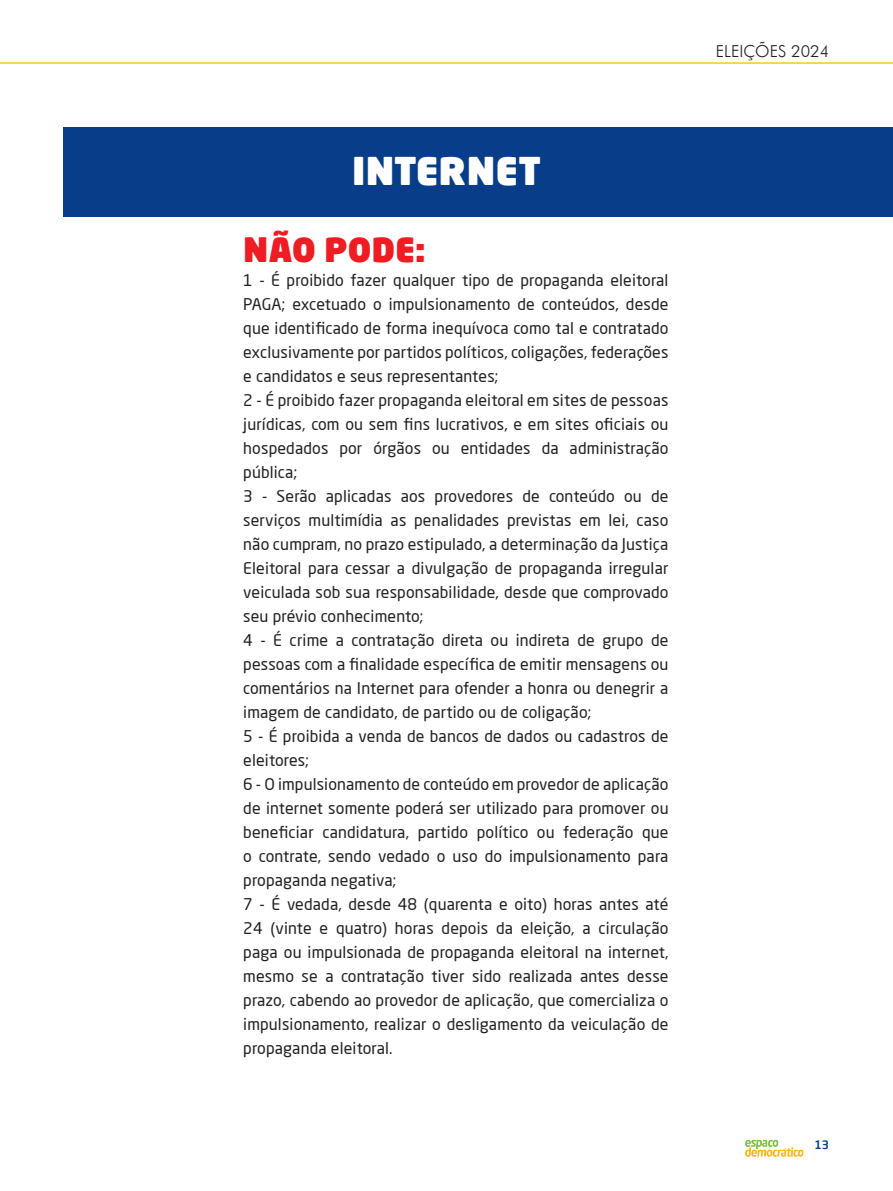
<style>
.page{position:relative;width:893px;height:1191px;background:#fff}
.page>*{position:absolute;margin:0;border:0;box-sizing:border-box;transform-origin:0 0}
.t1{font:900 37.5px "Neo Sans Pro";letter-spacing:.01em;color:#fff}
.t2{font:900 33px "Neo Sans Pro";letter-spacing:.01em;color:#ee1d23}
.t3{font:300 16.5px "Futura BT";color:#231f20}
.t4{font:15.9px/24px "Neo Sans Pro";letter-spacing:.01em;color:#231f20;text-align:justify}
.t5{font:500 11.55px "Neo Sans Pro";color:#083e89}
</style>
<div class="page">
<img style="left:745px;top:1139px;width:59px;height:17px">
<hr style="left:0;top:62px;width:893px;height:2px;background:#feca0a">
<div style="left:64px;top:128px;width:829px;height:89px;background:#083e89"></div>
<p class="t1" style="left:352px;top:146px;width:190px">INTERNET</p>
<p class="t2" style="left:243px;top:228px;width:183px">NÃO PODE:</p>
<p class="t4" style="left:243px;top:268px;width:427px">1 - É proibido fazer qualquer tipo de propaganda eleitoral PAGA; excetuado o impulsionamento de conteúdos, desde que identificado de forma inequívoca como tal e contratado exclusivamente por partidos políticos, coligações, federações e candidatos e seus representantes;</p>
<p class="t4" style="left:243px;top:388px;width:427px">2 - É proibido fazer propaganda eleitoral em sites de pessoas jurídicas, com ou sem fins lucrativos, e em sites oficiais ou hospedados por órgãos ou entidades da administração pública;</p>
<p class="t4" style="left:243px;top:484px;width:427px">3 - Serão aplicadas aos provedores de conteúdo ou de serviços multimídia as penalidades previstas em lei, caso não cumpram, no prazo estipulado, a determinação da Justiça Eleitoral para cessar a divulgação de propaganda irregular veiculada sob sua responsabilidade, desde que comprovado seu prévio conhecimento;</p>
<p class="t4" style="left:243px;top:628px;width:427px">4 - É crime a contratação direta ou indireta de grupo de pessoas com a finalidade específica de emitir mensagens ou comentários na Internet para ofender a honra ou denegrir a imagem de candidato, de partido ou de coligação;</p>
<p class="t4" style="left:243px;top:724px;width:427px">5 - É proibida a venda de bancos de dados ou cadastros de eleitores;</p>
<p class="t4" style="left:243px;top:772px;width:427px">6 - O impulsionamento de conteúdo em provedor de aplicação de internet somente poderá ser utilizado para promover ou beneficiar candidatura, partido político ou federação que o contrate, sendo vedado o uso do impulsionamento para propaganda negativa;</p>
<p class="t4" style="left:243px;top:892px;width:427px">7 - É vedada, desde 48 (quarenta e oito) horas antes até 24 (vinte e quatro) horas depois da eleição, a circulação paga ou impulsionada de propaganda eleitoral na internet, mesmo se a contratação tiver sido realizada antes desse prazo, cabendo ao provedor de aplicação, que comercializa o impulsionamento, realizar o desligamento da veiculação de propaganda eleitoral.</p>
<p class="t3" style="left:716px;top:41px;width:115px">ELEIÇÕES 2024</p>
<p class="t5" style="left:815px;top:1137px;width:16px">13</p>
</div>
